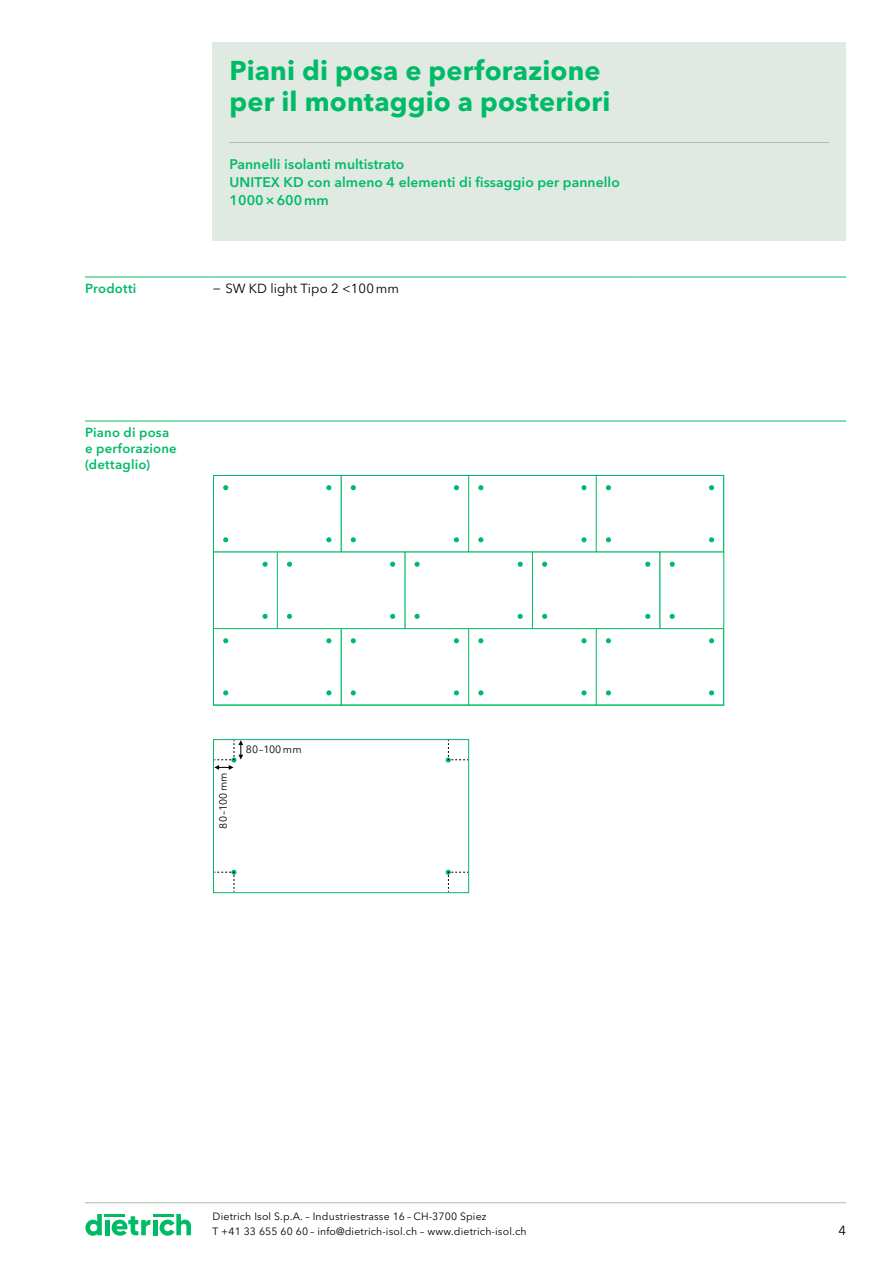
<style>
.page{position:relative;width:893px;height:1263px;background:#fff}
.page>*{position:absolute;margin:0;border:0;box-sizing:border-box;transform-origin:0 0}
.t1{font:700 27px/31.5px "Avenir Next W1 G";letter-spacing:.005em;color:#0b6}
.t2{font:600 13.8px/18px "Avenir Next W1 G";letter-spacing:.005em;color:#0b6}
.t3{font:600 13.2px/15.8px "Avenir Next W1 G";letter-spacing:.015em;color:#0b6}
.t4{font:13.2px "Avenir Next W1 G";letter-spacing:.005em;color:#000}
.t5{font:10.5px/14.4px "Avenir Next W1 G";letter-spacing:.015em;color:#000}
</style>
<div class="page">
<div style="left:213px;top:43px;width:633px;height:198px;background:#e1e9e3"></div>
<hr style="left:85px;top:1202px;width:761px;height:1px;background:#aabdad">
<svg style="left:85px;top:1214px;width:17px;height:21px"></svg>
<svg style="left:160px;top:1214px;width:31px;height:21px"></svg>
<hr style="left:153px;top:1220px;width:4px;height:15px;background:#0b6">
<hr style="left:153px;top:1214px;width:20px;height:2px;background:#0b6">
<hr style="left:105px;top:1220px;width:4px;height:15px;background:#0b6">
<hr style="left:105px;top:1214px;width:20px;height:2px;background:#0b6">
<svg style="left:112px;top:1216px;width:38px;height:19px"></svg>
<hr style="left:85px;top:277px;width:128px;height:1px;background:#0b6">
<hr style="left:213px;top:277px;width:422px;height:1px;background:#0b6">
<hr style="left:635px;top:277px;width:211px;height:1px;background:#0b6">
<div style="left:213px;top:739px;width:256px;height:154px;border:1px solid #0b6"></div>
<svg style="left:478px;top:485px;width:5px;height:5px"></svg>
<svg style="left:581px;top:485px;width:6px;height:5px"></svg>
<svg style="left:478px;top:537px;width:5px;height:5px"></svg>
<svg style="left:581px;top:537px;width:6px;height:5px"></svg>
<div style="left:341px;top:475px;width:128px;height:77px;border:1px solid #0b6"></div>
<svg style="left:351px;top:485px;width:5px;height:5px"></svg>
<svg style="left:454px;top:485px;width:5px;height:5px"></svg>
<svg style="left:351px;top:537px;width:5px;height:5px"></svg>
<svg style="left:454px;top:537px;width:5px;height:5px"></svg>
<svg style="left:223px;top:485px;width:5px;height:5px"></svg>
<svg style="left:326px;top:485px;width:5px;height:5px"></svg>
<svg style="left:223px;top:537px;width:5px;height:5px"></svg>
<svg style="left:326px;top:537px;width:5px;height:5px"></svg>
<svg style="left:478px;top:638px;width:5px;height:5px"></svg>
<svg style="left:581px;top:638px;width:6px;height:5px"></svg>
<svg style="left:478px;top:690px;width:5px;height:5px"></svg>
<svg style="left:581px;top:690px;width:6px;height:5px"></svg>
<svg style="left:606px;top:485px;width:5px;height:5px"></svg>
<svg style="left:709px;top:485px;width:5px;height:5px"></svg>
<svg style="left:606px;top:537px;width:5px;height:5px"></svg>
<svg style="left:709px;top:537px;width:5px;height:5px"></svg>
<svg style="left:606px;top:638px;width:5px;height:5px"></svg>
<svg style="left:709px;top:638px;width:5px;height:5px"></svg>
<svg style="left:606px;top:690px;width:5px;height:5px"></svg>
<svg style="left:709px;top:690px;width:5px;height:5px"></svg>
<div style="left:341px;top:628px;width:128px;height:77px;border:1px solid #0b6"></div>
<svg style="left:351px;top:638px;width:5px;height:5px"></svg>
<svg style="left:454px;top:638px;width:5px;height:5px"></svg>
<svg style="left:351px;top:690px;width:5px;height:5px"></svg>
<svg style="left:454px;top:690px;width:5px;height:5px"></svg>
<svg style="left:223px;top:638px;width:5px;height:5px"></svg>
<svg style="left:326px;top:638px;width:5px;height:5px"></svg>
<svg style="left:223px;top:690px;width:5px;height:5px"></svg>
<svg style="left:326px;top:690px;width:5px;height:5px"></svg>
<div style="left:405px;top:552px;width:128px;height:77px;border:1px solid #0b6"></div>
<svg style="left:415px;top:562px;width:5px;height:5px"></svg>
<svg style="left:518px;top:562px;width:5px;height:5px"></svg>
<svg style="left:415px;top:614px;width:5px;height:5px"></svg>
<svg style="left:518px;top:614px;width:5px;height:5px"></svg>
<div style="left:532px;top:552px;width:128px;height:77px;border:1px solid #0b6"></div>
<svg style="left:542px;top:562px;width:5px;height:5px"></svg>
<svg style="left:645px;top:562px;width:5px;height:5px"></svg>
<svg style="left:542px;top:614px;width:5px;height:5px"></svg>
<svg style="left:645px;top:614px;width:5px;height:5px"></svg>
<svg style="left:660px;top:552px;width:62px;height:77px"></svg>
<div style="left:277px;top:552px;width:128px;height:77px;border:1px solid #0b6"></div>
<svg style="left:287px;top:562px;width:5px;height:5px"></svg>
<svg style="left:390px;top:562px;width:5px;height:5px"></svg>
<svg style="left:287px;top:614px;width:5px;height:5px"></svg>
<svg style="left:390px;top:614px;width:5px;height:5px"></svg>
<svg style="left:215px;top:552px;width:62px;height:77px"></svg>
<div style="left:213px;top:475px;width:511px;height:230px;border:1px solid #0b6"></div>
<hr style="left:230px;top:142px;width:599px;height:1px;background:#aabdad">
<svg style="left:214px;top:870px;width:22px;height:22px"></svg>
<svg style="left:446px;top:740px;width:22px;height:22px"></svg>
<svg style="left:446px;top:870px;width:22px;height:22px"></svg>
<svg style="left:214px;top:740px;width:29px;height:30px"></svg>
<hr style="left:85px;top:421px;width:128px;height:1px;background:#0b6">
<hr style="left:213px;top:421px;width:633px;height:1px;background:#0b6">
<h1 class="t1" style="left:230px;top:52px;width:382px">Piani di posa e perforazione per il montaggio a posteriori</h1>
<h2 class="t2" style="left:230px;top:154px;width:392px">Pannelli isolanti multistrato<br>UNITEX KD con almeno 4 elementi di fissaggio per pannello<br>1000×600mm</h2>
<p class="t3" style="left:85px;top:280px;width:53px">Prodotti</p>
<p class="t4" style="left:213px;top:278px;width:188px">− SW KD light Tipo 2 &lt;100mm</p>
<p class="t3" style="left:85px;top:424px;width:93px">Piano di posa e perforazione (dettaglio)</p>
<p class="t5" style="left:215px;top:828px;width:57px;rotate:-90deg">80–100 mm</p>
<p class="t5" style="left:246px;top:741px;width:57px">80–100 mm</p>
<p class="t5" style="left:213px;top:1208px;width:315px">Dietrich Isol S.p.A. – Industriestrasse 16 – CH-3700 Spiez<br>T +41 33 655 60 60 – info@dietrich-isol.ch – www.dietrich-isol.ch</p>
<p class="t4" style="left:839px;top:1220px;width:9px">4</p>
</div>
